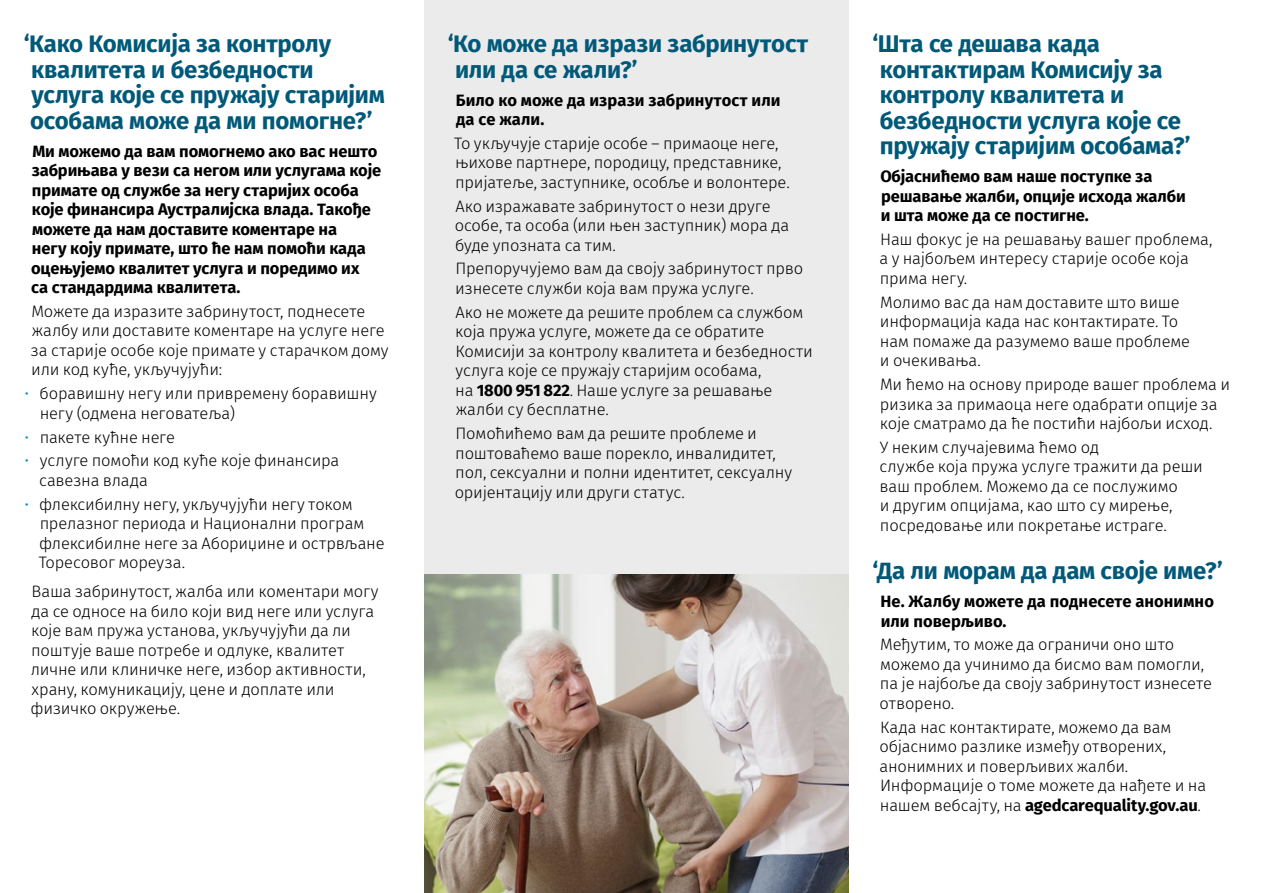
<style>
.page{position:relative;width:1263px;height:893px;background:#fff}
.page>*{position:absolute;margin:0;border:0;box-sizing:border-box;transform-origin:0 0}
.t1{font:700 24px/25.5px "Fira Sans";letter-spacing:-.01em;color:#005978}
.Body_text{font:300 16.5px/19.5px "Fira Sans";letter-spacing:-.01em;color:#000}
.H3{font:700 16.5px/19.5px "Fira Sans";letter-spacing:-.005em;color:#000}
.s1{color:#0090b9}
.s2{font-weight:700}
</style>
<div class="page">
<div style="left:424px;top:0;width:425px;height:578px;background:#ebebec"></div>
<img style="left:424px;top:575px;width:425px;height:318px">
<h1 class="t1" style="left:24px;top:29px;width:363px">‘Како Комисија за контролу квалитета и безбедности услуга које се пружају старијим особама може да ми помогне?’</h1>
<h2 class="H3" style="left:31px;top:140px;width:351px">Ми можемо да вам помогнемо ако вас нешто забрињава у вези са негом или услугама које примате од службе за негу старијих особа које финансира Аустралијска влада. Такође можете да нам доставите коментаре на<br>негу коју примате, што ће нам помоћи када оцењујемо квалитет услуга и поредимо их<br>са стандардима квалитета.</h2>
<p class="Body_text" style="left:31px;top:301px;width:359px">Можете да изразите забринутост, поднесете жалбу или доставите коментаре на услуге неге за старије особе које примате у старачком дому или код куће, укључујући:</p>
<p class="Body_text" style="left:40px;top:384px;width:339px;text-indent:-15px"><span class="s1">•</span> боравишну негу или привремену боравишну негу (одмена неговатеља)</p>
<p class="Body_text" style="left:24px;top:427px;width:152px"><span class="s1">•</span> пакете кућне неге</p>
<p class="Body_text" style="left:39px;top:451px;width:302px;text-indent:-15px"><span class="s1">•</span> услуге помоћи код куће које финансира савезна влада</p>
<p class="Body_text" style="left:39px;top:494px;width:347px;text-indent:-14px"><span class="s1">•</span> флексибилну негу, укључујући негу током прелазног периода и Национални програм флексибилне неге за Абориџине и острвљане Торесовог мореуза.</p>
<p class="Body_text" style="left:31px;top:582px;width:349px">Ваша забринутост, жалба или коментари могу да се односе на било који вид неге или услуга које вам пружа установа, укључујући да ли поштује ваше потребе и одлуке, квалитет личне или клиничке неге, избор активности, храну, комуникацију, цене и доплате или физичко окружење.</p>
<h1 class="t1" style="left:455px;top:29px;width:355px;text-indent:-7px">‘Ко може да изрази забринутост или да се жали?’</h1>
<h2 class="H3" style="left:456px;top:89px;width:326px">Било ко може да изрази забринутост или да се жали.</h2>
<p class="Body_text" style="left:454px;top:133px;width:337px">То укључује старије особе – примаоце неге, њихове партнере, породицу, представнике, пријатеље, заступнике, особље и волонтере.</p>
<p class="Body_text" style="left:455px;top:196px;width:336px">Ако изражавате забринутост о нези друге особе, та особа (или њен заступник) мора да буде упозната са тим.</p>
<p class="Body_text" style="left:455px;top:259px;width:349px">Препоручујемо вам да своју забринутост прво изнесете служби која вам пружа услуге.</p>
<p class="Body_text" style="left:455px;top:302px;width:359px">Ако не можете да решите проблем са службом која пружа услуге, можете да се обратите Комисији за контролу квалитета и безбедности услуга које се пружају старијим особама,<br>на <span class="s2">1800 951 822</span>. Наше услуге за решавање жалби су бесплатне.</p>
<p class="Body_text" style="left:455px;top:423px;width:339px">Помоћићемо вам да решите проблеме и поштоваћемо ваше порекло, инвалидитет, пол, сексуални и полни идентитет, сексуалну оријентацију или други статус.</p>
<h1 class="t1" style="left:880px;top:29px;width:313px;text-indent:-7px">‘Шта се дешава када контактирам Комисију за контролу квалитета и безбедности услуга које се пружају старијим особама?’</h1>
<h2 class="H3" style="left:880px;top:166px;width:307px">Објаснићемо вам наше поступке за решавање жалби, опције исхода жалби и шта може да се постигне.</h2>
<p class="Body_text" style="left:879px;top:229px;width:334px">Наш фокус је на решавању вашег проблема, а у најбољем интересу старије особе која прима негу.</p>
<p class="Body_text" style="left:880px;top:292px;width:312px">Молимо вас да нам доставите што више информација када нас контактирате. То нам помаже да разумемо ваше проблеме и очекивања.</p>
<p class="Body_text" style="left:880px;top:374px;width:352px">Ми ћемо на основу природе вашег проблема и ризика за примаоца неге одабрати опције за које сматрамо да ће постићи најбољи исход.</p>
<p class="Body_text" style="left:879px;top:437px;width:325px">У неким случајевима ћемо од<br>службе која пружа услуге тражити да реши ваш проблем. Можемо да се послужимо<br>и другим опцијама, као што су мирење, посредовање или покретање истраге.</p>
<h1 class="t1" style="left:872px;top:556px;width:352px">‘Да ли морам да дам своје име?’</h1>
<h2 class="H3" style="left:881px;top:590px;width:335px">Не. Жалбу можете да поднесете анонимно или поверљиво.</h2>
<p class="Body_text" style="left:879px;top:635px;width:334px">Међутим, то може да ограничи оно што можемо да учинимо да бисмо вам помогли, па је најбоље да своју забринутост изнесете отворено.</p>
<p class="Body_text" style="left:879px;top:717px;width:328px">Када нас контактирате, можемо да вам објаснимо разлике између отворених, анонимних и поверљивих жалби.<br>Информације о томе можете да нађете и на нашем вебсајту, на <span class="s2">agedcarequality.gov.au</span>.</p>
</div>
